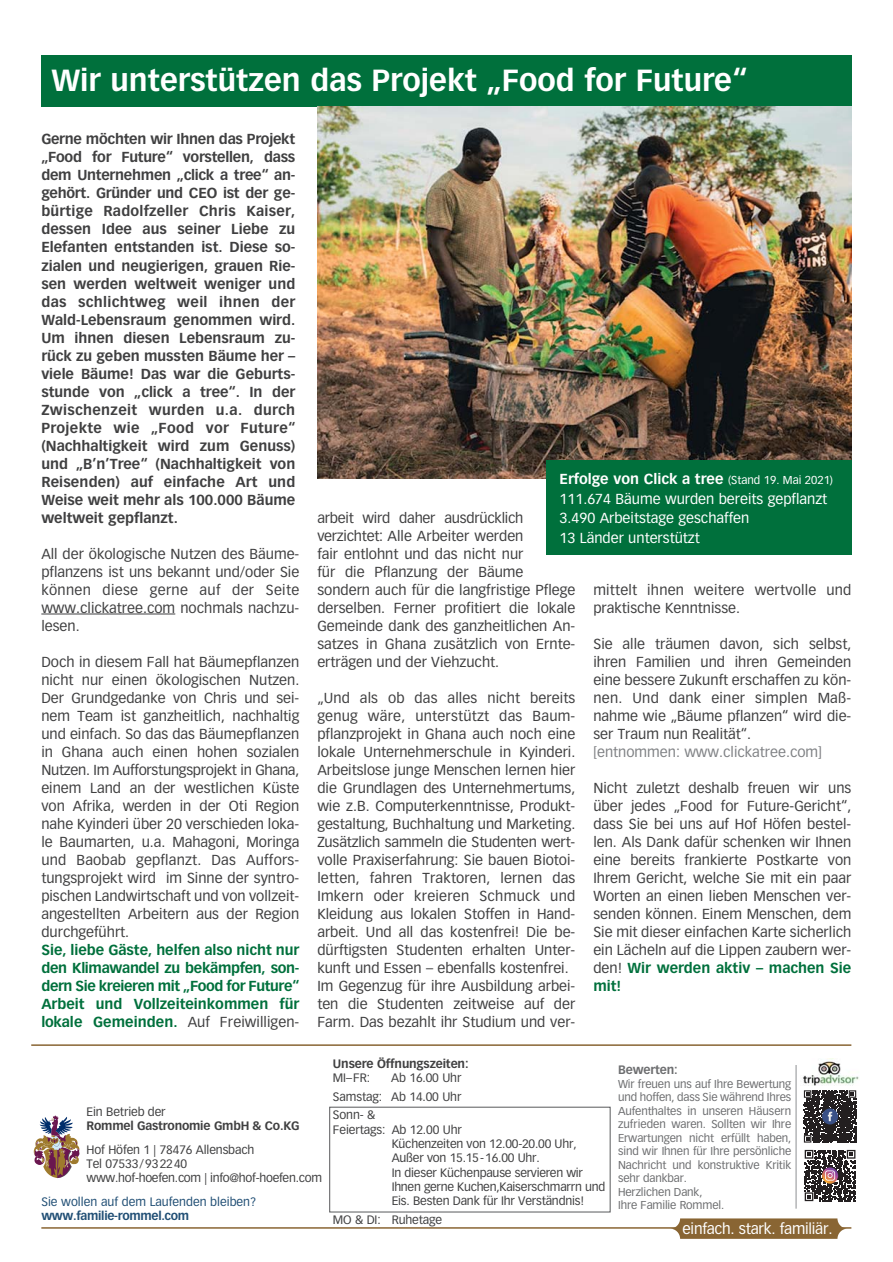
<style>
.page{position:relative;width:893px;height:1262px;background:#fff}
.page>*{position:absolute;margin:0;border:0;box-sizing:border-box;transform-origin:0 0}
.t1{font:700 30px "Vectora";color:#fff}
.t2{font:15px "Vectora";letter-spacing:-.015em;color:#fff}
.t3{font:14.25px/18px "Vectora";color:#404041;text-align:justify}
.t4{font:700 14.25px/18px "Vectora";color:#404041;text-align:justify}
.t5{font:700 14.25px/18px "Vectora";color:#00703c;text-align:justify}
.t6{font:14.25px/19.5px "Vectora";color:#fff}
.t7{font:14.25px "Vectora";color:#808285}
.t8{font:12px/14.2px "Vectora";letter-spacing:-.015em;color:#404041}
.t9{font:700 12px "Vectora";letter-spacing:-.02em;color:#404041}
.t10{font:12px "Vectora";color:#214f75}
.t11{font:700 12px "Vectora";letter-spacing:-.025em;color:#214f75}
.t12{font:700 12px "Vectora";letter-spacing:-.01em;color:#6d6e70}
.t13{font:11.25px/13.5px "Vectora";letter-spacing:-.01em;color:#6d6e70}
.s1{font-weight:400;color:#404041}
.s2{font-weight:700}
.s3{font-size:11.25px}
.s4{font-weight:700;color:#00703c}
</style>
<div class="page">
<div style="left:41px;top:55px;width:810px;height:52px;background:#00703c"></div>
<hr style="left:41px;top:1227px;width:810px;height:1px;background:#896533">
<svg style="left:34px;top:1115px;width:46px;height:63px"></svg>
<div style="left:669px;top:1218px;width:178px;height:21px;background:#896533;border-radius:10px"></div>
<img style="left:803px;top:1058px;width:55px;height:27px">
<hr style="left:795px;top:1065px;width:1px;height:143px;background:#939598">
<div style="left:801px;top:1089px;width:57px;height:56px;background:linear-gradient(to right,#fff,#fff)"></div>
<svg style="left:803px;top:1090px;width:53px;height:52px;background:#444246"></svg>
<svg style="left:805px;top:1149px;width:51px;height:53px"></svg>
<svg style="left:804px;top:1150px;width:51px;height:51px"></svg>
<hr style="left:31px;top:1044px;width:820px;height:2px;background:#896533">
<div style="left:329px;top:1107px;width:281px;height:105px;border:1px solid #58595b"></div>
<hr style="left:41px;top:614px;width:134px;height:1px;background:#404041">
<img style="left:318px;top:107px;width:533px;height:371px">
<div style="left:546px;top:461px;width:305px;height:94px;background:#00703c"></div>
<h1 class="t1" style="left:51px;top:68px;width:697px">Wir unterstützen das Projekt „Food for Future“</h1>
<p class="t4" style="left:41px;top:131px;width:255px">Gerne möchten wir Ihnen das Projekt „Food for Future“ vorstellen, dass dem Unternehmen „click a tree“ an&shy;gehört. Gründer und CEO ist der ge&shy;bürtige Radolfzeller Chris Kaiser, dessen Idee aus seiner Liebe zu Elefanten entstanden ist. Diese so&shy;zialen und neugierigen, grauen Rie&shy;sen werden weltweit weniger und das schlichtweg weil ihnen der Wald-Lebensraum genommen wird.<br>Um ihnen diesen Lebensraum zu&shy;rück zu geben mussten Bäume her – viele Bäume! Das war die Geburts&shy;stunde von „click a tree“. In der Zwischenzeit wurden u.a. durch Projekte wie „Food vor Future“ (Nachhaltigkeit wird zum Genuss) und „B’n’Tree“ (Nachhaltigkeit von Reisenden) auf einfache Art und Weise weit mehr als 100.000 Bäume weltweit gepflanzt.</p>
<p class="t3" style="left:41px;top:545px;width:259px">All der ökologische Nutzen des Bäume&shy;pflanzens ist uns bekannt und/oder Sie können diese gerne auf der Seite www.clickatree.com nochmals nachzu&shy;lesen.</p>
<p class="t3" style="left:41px;top:653px;width:259px">Doch in diesem Fall hat Bäumepflanzen nicht nur einen ökologischen Nutzen.<br>Der Grundgedanke von Chris und sei&shy;nem Team ist ganzheitlich, nachhaltig und einfach. So das das Bäumepflanzen in Ghana auch einen hohen sozialen Nutzen. Im Aufforstungsprojekt in Ghana, einem Land an der westlichen Küste von Afrika, werden in der Oti Region nahe Kyinderi über 20 verschieden loka&shy;le Baumarten, u.a. Mahagoni, Moringa und Baobab gepflanzt. Das Auffors&shy;tungsprojekt wird im Sinne der syntro&shy;pischen Landwirtschaft und von vollzeit&shy;angestellten Arbeitern aus der Region durchgeführt.</p>
<p class="t5" style="left:41px;top:941px;width:259px">Sie, liebe Gäste, helfen also nicht nur den Klimawandel zu bekämpfen, son&shy;dern Sie kreieren mit „Food for Future“ Arbeit und Vollzeiteinkommen für lokale Gemeinden. <span class="s1">Auf Freiwilligen-</span></p>
<p class="t6" style="left:559px;top:470px;width:275px"><span class="s2">Erfolge von Click a tree</span> <span class="s3">(Stand 19. Mai 2021)<br></span>111.674 Bäume wurden bereits gepflanzt 3.490 Arbeitstage geschaffen<br>13 Länder unterstützt</p>
<p class="t3" style="left:317px;top:509px;width:259px;text-align:left">arbeit wird daher ausdrücklich verzichtet: Alle Arbeiter werden<br>fair entlohnt und das nicht nur<br>für die Pflanzung der Bäume sondern auch für die langfristige Pflege derselben. Ferner profitiert die lokale Gemeinde dank des ganzheitlichen An&shy;satzes in Ghana zusätzlich von Ernte&shy;erträgen und der Viehzucht.</p>
<p class="t3" style="left:317px;top:689px;width:259px;text-align:left">„Und als ob das alles nicht bereits genug wäre, unterstützt das Baum&shy;pflanzprojekt in Ghana auch noch eine lokale Unternehmerschule in Kyinderi.<br>Arbeitslose junge Menschen lernen hier die Grundlagen des Unternehmertums, wie z.B. Computerkenntnisse, Produkt&shy;gestaltung, Buchhaltung und Marketing.<br>Zusätzlich sammeln die Studenten wert&shy;volle Praxiserfahrung: Sie bauen Biotoi&shy;letten, fahren Traktoren, lernen das Imkern oder kreieren Schmuck und Kleidung aus lokalen Stoffen in Hand&shy;arbeit. Und all das kostenfrei! Die be&shy;dürftigsten Studenten erhalten Unter&shy;kunft und Essen – ebenfalls kostenfrei.<br>Im Gegenzug für ihre Ausbildung arbei&shy;ten die Studenten zeitweise auf der Farm. Das bezahlt ihr Studium und ver-</p>
<p class="t3" style="left:593px;top:581px;width:259px">mittelt ihnen weitere wertvolle und praktische Kenntnisse.</p>
<p class="t3" style="left:593px;top:635px;width:259px">Sie alle träumen davon, sich selbst, ihren Familien und ihren Gemeinden eine bessere Zukunft erschaffen zu kön&shy;nen. Und dank einer simplen Maß&shy;nahme wie „Bäume pflanzen“ wird die&shy;ser Traum nun Realität“.</p>
<p class="t7" style="left:593px;top:745px;width:230px">[entnommen: www.clickatree.com]</p>
<p class="t3" style="left:593px;top:779px;width:259px">Nicht zuletzt deshalb freuen wir uns über jedes „Food for Future-Gericht“, dass Sie bei uns auf Hof Höfen bestel&shy;len. Als Dank dafür schenken wir Ihnen eine bereits frankierte Postkarte von Ihrem Gericht, welche Sie mit ein paar Worten an einen lieben Menschen ver&shy;senden können. Einem Menschen, dem Sie mit dieser einfachen Karte sicherlich ein Lächeln auf die Lippen zaubern wer&shy;den! <span class="s4">Wir werden aktiv – machen Sie mit!</span></p>
<p class="t8" style="left:87px;top:1105px;width:81px">Ein Betrieb der</p>
<p class="t9" style="left:87px;top:1121px;width:214px">Rommel Gastronomie GmbH &amp; Co.KG</p>
<p class="t8" style="left:87px;top:1143px;width:237px">Hof Höfen 1 | 78476 Allensbach<br>Tel 07533/932240<br>www.hof-hoefen.com | info@hof-hoefen.com</p>
<p class="t10" style="left:41px;top:1196px;width:216px">Sie wollen auf dem Laufenden bleiben?</p>
<p class="t11" style="left:41px;top:1211px;width:149px">www.familie-rommel.com</p>
<p class="t9" style="left:333px;top:1059px;width:137px">Unsere Öffnungszeiten:</p>
<p class="t8" style="left:333px;top:1072px;width:39px">MI–FR:</p>
<p class="t8" style="left:333px;top:1069px;width:130px;line-height:18.5px;text-align:justify;text-indent:58px">Ab 16.00 Uhr Samstag: Ab 14.00 Uhr Sonn- &amp;</p>
<p class="t8" style="left:391px;top:1123px;width:215px;text-indent:-59px">Feiertags: Ab 12.00 Uhr<br>Küchenzeiten von 12.00-20.00 Uhr, Außer von 15.15-16.00 Uhr.<br>In dieser Küchenpause servieren wir Ihnen gerne Kuchen,Kaiserschmarrn und Eis. Besten Dank für Ihr Verständnis!</p>
<p class="t8" style="left:333px;top:1213px;width:111px">MO &amp; DI: Ruhetage</p>
<p class="t12" style="left:618px;top:1065px;width:61px">Bewerten:</p>
<p class="t13" style="left:618px;top:1077px;width:175px">Wir freuen uns auf Ihre Bewertung und hoffen, dass Sie während Ihres<br>Aufenthaltes in unseren Häusern zufrieden waren. Sollten wir Ihre<br>Erwartungen nicht erfüllt haben, sind wir Ihnen für Ihre persönliche<br>Nachricht und konstruktive Kritik sehr dankbar.<br>Herzlichen Dank,<br>Ihre Familie Rommel.</p>
<p class="t2" style="left:682px;top:1222px;width:151px">einfach. stark. familiär.</p>
</div>
